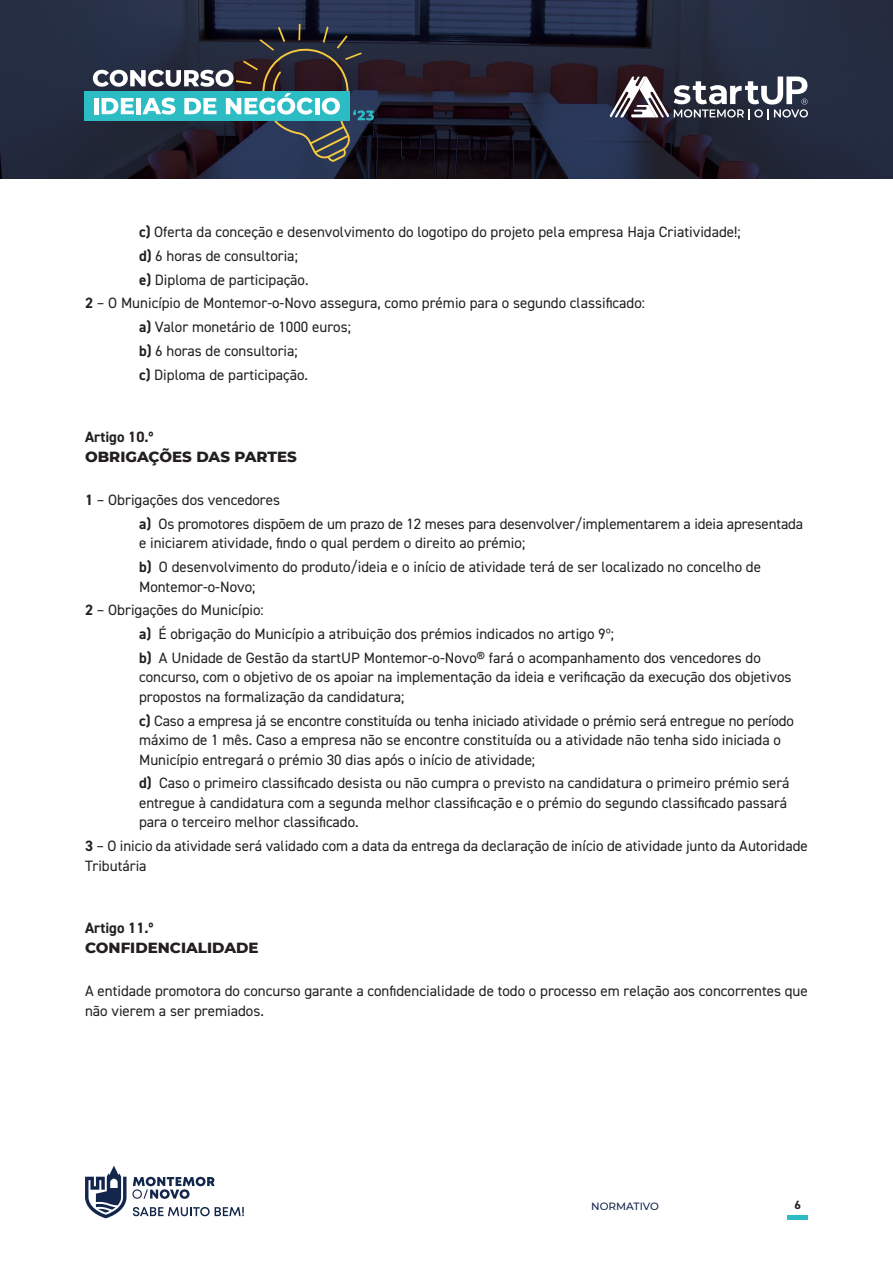
<style>
.page{position:relative;width:893px;height:1263px;background:#fff}
.page>*{position:absolute;margin:0;border:0;box-sizing:border-box;transform-origin:0 0}
.t1{font:15px/19.5px "DIN2014";color:#231f20}
.t2{font:800 15px "Montserrat";color:#231f20}
.t3{font:700 15px "DIN2014";color:#231f20}
.t4{font:700 12px "DIN2014";color:#231f20}
.t5{font:500 10.5px "Montserrat";color:#13264b}
.s1{font-weight:700}
</style>
<div class="page">
<img style="left:0;top:0;width:893px;height:179px">
<svg style="left:610px;top:77px;width:198px;height:43px"></svg>
<svg style="left:85px;top:1166px;width:159px;height:52px"></svg>
<hr style="left:788px;top:1215px;width:20px;height:4px;background:#2bbcc4">
<hr style="left:298px;top:24px;width:3px;height:16px;background:#f7c93e">
<div style="left:84px;top:91px;width:265px;height:30px;background:#2bbcc4"></div>
<svg style="left:93px;top:26px;width:281px;height:136px"></svg>
<p class="t1" style="left:139px;top:222px;width:603px"><span class="s1">c)</span> Oferta da conceção e desenvolvimento do logotipo do projeto pela empresa Haja Criatividade!;</p>
<p class="t1" style="left:139px;top:246px;width:160px"><span class="s1">d)</span> 6 horas de consultoria;</p>
<p class="t1" style="left:139px;top:269px;width:171px"><span class="s1">e)</span> Diploma de participação.</p>
<p class="t1" style="left:85px;top:293px;width:561px"><span class="s1">2</span> – O Município de Montemor-o-Novo assegura, como prémio para o segundo classificado:</p>
<p class="t1" style="left:139px;top:317px;width:213px"><span class="s1">a)</span> Valor monetário de 1000 euros;</p>
<p class="t1" style="left:139px;top:341px;width:160px"><span class="s1">b)</span> 6 horas de consultoria;</p>
<p class="t1" style="left:139px;top:364px;width:170px"><span class="s1">c)</span> Diploma de participação.</p>
<p class="t3" style="left:85px;top:427px;width:70px">Artigo 10.º</p>
<p class="t2" style="left:85px;top:445px;width:213px">OBRIGAÇÕES DAS PARTES</p>
<p class="t1" style="left:139px;top:488px;width:666px;line-height:23.7px;text-indent:-54px"><span class="s1">1</span> – Obrigações dos vencedores<br><span class="s1">a)</span> Os promotores dispõem de um prazo de 12 meses para desenvolver/implementarem a ideia apresentada</p>
<p class="t1" style="left:139px;top:531px;width:623px;line-height:23.7px">e iniciarem atividade, findo o qual perdem o direito ao prémio;<br><span class="s1">b)</span> O desenvolvimento do produto/ideia e o início de atividade terá de ser localizado no concelho de</p>
<p class="t1" style="left:139px;top:576px;width:118px">Montemor-o-Novo;</p>
<p class="t1" style="left:85px;top:600px;width:180px"><span class="s1">2</span> – Obrigações do Município:</p>
<p class="t1" style="left:139px;top:624px;width:476px"><span class="s1">a)</span> É obrigação do Município a atribuição dos prémios indicados no artigo 9º;</p>
<p class="t1" style="left:139px;top:648px;width:623px"><span class="s1">b)</span> A Unidade de Gestão da startUP Montemor-o-Novo® fará o acompanhamento dos vencedores do</p>
<p class="t1" style="left:139px;top:667px;width:654px">concurso, com o objetivo de os apoiar na implementação da ideia e verificação da execução dos objetivos propostos na formalização da candidatura;</p>
<p class="t1" style="left:139px;top:710px;width:656px"><span class="s1">c)</span> Caso a empresa já se encontre constituída ou tenha iniciado atividade o prémio será entregue no período máximo de 1 mês. Caso a empresa não se encontre constituída ou a atividade não tenha sido iniciada o<br>Município entregará o prémio 30 dias após o início de atividade;</p>
<p class="t1" style="left:139px;top:773px;width:652px"><span class="s1">d)</span> Caso o primeiro classificado desista ou não cumpra o previsto na candidatura o primeiro prémio será entregue à candidatura com a segunda melhor classificação e o prémio do segundo classificado passará para o terceiro melhor classificado.</p>
<p class="t1" style="left:85px;top:836px;width:724px"><span class="s1">3</span> – O inicio da atividade será validado com a data da entrega da declaração de início de atividade junto da Autoridade<br>Tributária</p>
<p class="t3" style="left:85px;top:918px;width:70px">Artigo 11.º</p>
<p class="t2" style="left:85px;top:936px;width:175px">CONFIDENCIALIDADE</p>
<p class="t1" style="left:85px;top:981px;width:724px">A entidade promotora do concurso garante a confidencialidade de todo o processo em relação aos concorrentes que não vierem a ser premiados.</p>
<p class="t5" style="left:591px;top:1199px;width:69px">NORMATIVO</p>
<p class="t4" style="left:795px;top:1197px;width:8px">6</p>
</div>
